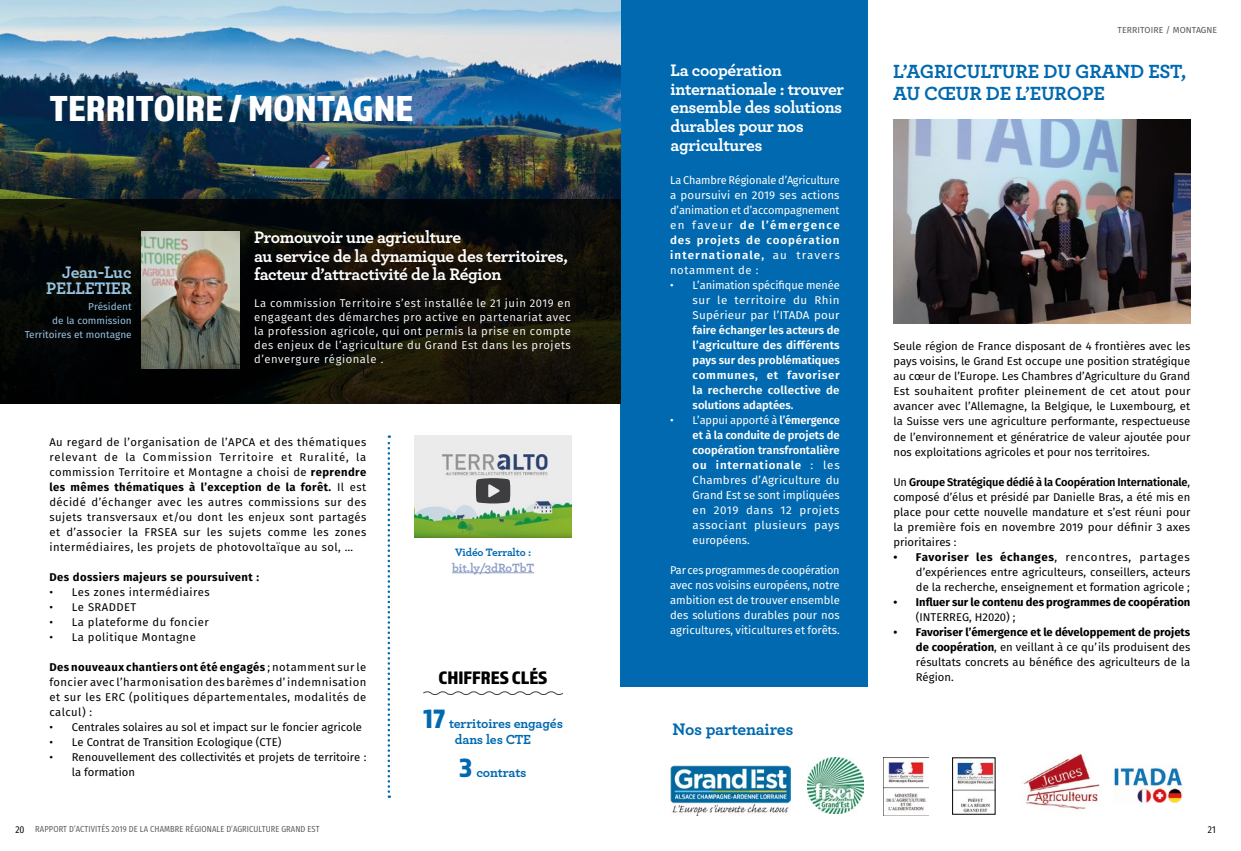
<style>
.page{position:relative;width:1241px;height:851px;background:#fff}
.page>*{position:absolute;margin:0;border:0;box-sizing:border-box;transform-origin:0 0}
.t1{font:37.5px "Almaq Refined";color:#fff}
.t2{font:700 20px/22.5px "Archer";letter-spacing:-.01em;color:#0169b0}
.t3{font:18.75px "Almaq Refined";color:#000}
.t4{font:700 17.5px/18.8px "Archer";letter-spacing:-.02em;color:#fff}
.t5{font:700 17.5px/16.2px "Archer";letter-spacing:-.01em;color:#97c2df;text-align:right}
.t6{font:700 17.5px "Archer";letter-spacing:-.01em;color:#0169b0}
.t7{font:700 13.75px/16.5px "Archer";letter-spacing:-.01em;color:#0169b0;text-align:center}
.t8{font:700 12.5px "Archer";letter-spacing:-.01em;color:#8e9fc6}
.t9{font:11.25px/15px "Fira Sans";color:#000;text-align:justify}
.t10{font:11.25px/15px "Fira Sans";letter-spacing:.01em;color:#fff;text-align:justify}
.t11{font:11.25px/13.8px "Fira Sans";letter-spacing:.05em;color:#fff;text-align:justify}
.t12{font:600 11.25px/15px "Fira Sans";letter-spacing:.02em;color:#fff;text-align:justify}
.t13{font:11.25px "Fira Sans";letter-spacing:.04em;color:#000}
.t14{font:700 11.25px "Fira Sans";color:#000}
.t15{font:700 11.25px "Fira Sans";letter-spacing:.04em;color:#000}
.t16{font:700 11.25px "Archer";letter-spacing:-.01em;color:#0169b0}
.t17{font:10px/13.8px "Fira Sans";color:#97c2df;text-align:right}
.t18{font:10px "Fira Sans Condensed";color:#000}
.t19{font:8.75px "Fira Sans Condensed";letter-spacing:.01em;color:#58585a}
.t20{font:8.75px "Fira Sans";letter-spacing:.01em;color:#58585a}
.s1{font-weight:700}
.s2{font-family:"Almaq Refined";font-weight:400;font-size:27.5px}
.s3{font-weight:600}
.s4{font-size:10px;color:#000}
</style>
<div class="page">
<img style="left:893px;top:119px;width:296px;height:205px">
<div style="left:620px;top:0;width:247px;height:686px;background:#0169b0"></div>
<img style="left:883px;top:757px;width:45px;height:57px">
<img style="left:807px;top:757px;width:56px;height:56px">
<img style="left:670px;top:765px;width:120px;height:50px">
<img style="left:1114px;top:767px;width:67px;height:35px">
<img style="left:954px;top:762px;width:39px;height:50px">
<img style="left:1023px;top:754px;width:77px;height:56px">
<img style="left:0;top:0;width:620px;height:199px">
<svg style="left:0;top:199px;width:620px;height:204px;background:#0b0b07"></svg>
<img style="left:142px;top:231px;width:98px;height:138px">
<hr style="left:452px;top:572px;width:82px;height:1px;background:#8e9fc6">
<img style="left:414px;top:435px;width:157px;height:102px">
<svg style="left:475px;top:477px;width:35px;height:26px"></svg>
<svg style="left:387px;top:435px;width:3px;height:362px"></svg>
<svg style="left:423px;top:691px;width:140px;height:4px"></svg>
<h1 class="t1" style="left:49px;top:86px;width:365px">TERRITOIRE / MONTAGNE</h1>
<h3 class="t5" style="left:46px;top:262px;width:87px">Jean-Luc<br>PELLETIER</h3>
<p class="t17" style="left:25px;top:299px;width:108px">Président<br>de la commission<br>Territoires et montagne</p>
<h3 class="t4" style="left:254px;top:226px;width:315px">Promouvoir une agriculture<br>au service de la dynamique des territoires, facteur d’attractivité de la Région</h3>
<p class="t11" style="left:254px;top:296px;width:318px">La commission Territoire s’est installée le 21 juin 2019 en engageant des démarches pro active en partenariat avec la profession agricole, qui ont permis la prise en compte des enjeux de l’agriculture du Grand Est dans les projets d’envergure régionale .</p>
<p class="t9" style="left:49px;top:434px;width:318px">Au regard de l’organisation de l’APCA et des thématiques relevant de la Commission Territoire et Ruralité, la commission Territoire et Montagne a choisi de <span class="s1">reprendre les mêmes thématiques à l’exception de la forêt.</span> Il est décidé d’échanger avec les autres commissions sur des sujets transversaux et/ou dont les enjeux sont partagés et d’associer la FRSEA sur les sujets comme les zones intermédiaires, les projets de photovoltaïque au sol, …</p>
<p class="t15" style="left:49px;top:567px;width:211px">Des dossiers majeurs se poursuivent :</p>
<p class="t13" style="left:49px;top:583px;width:162px">• Les zones intermédiaires</p>
<p class="t13" style="left:49px;top:598px;width:89px">• Le SRADDET</p>
<p class="t13" style="left:49px;top:613px;width:161px">• La plateforme du foncier</p>
<p class="t13" style="left:49px;top:628px;width:148px">• La politique Montagne</p>
<p class="t9" style="left:49px;top:659px;width:318px"><span class="s1">Des nouveaux chantiers ont été engagés</span> ; notamment sur le foncier avec l’harmonisation des barèmes d’indemnisation et sur les ERC (politiques départementales, modalités de calcul) :</p>
<p class="t9" style="left:49px;top:719px;width:314px">• Centrales solaires au sol et impact sur le foncier agricole</p>
<p class="t9" style="left:49px;top:734px;width:234px">• Le Contrat de Transition Ecologique (CTE)</p>
<p class="t9" style="left:72px;top:749px;width:296px;text-indent:-22px">• Renouvellement des collectivités et projets de territoire : la formation</p>
<p class="t16" style="left:455px;top:543px;width:78px">Vidéo Terralto :</p>
<p class="t8" style="left:452px;top:557px;width:84px">bit.ly/3dRoTbT</p>
<h3 class="t3" style="left:438px;top:666px;width:111px">CHIFFRES CLÉS</h3>
<p class="t7" style="left:423px;top:714px;width:141px"><span class="s2">17</span> territoires engagés dans les CTE</p>
<p class="t7" style="left:459px;top:763px;width:68px"><span class="s2">3</span> contrats</p>
<h3 class="t4" style="left:670px;top:59px;width:175px">La coopération internationale : trouver ensemble des solutions durables pour nos agricultures</h3>
<p class="t10" style="left:670px;top:172px;width:171px">La Chambre Régionale d’Agriculture a poursuivi en 2019 ses actions d’animation et d’accompagnement en faveur <span class="s3">de l’émergence des projets de coopération internationale,</span> au travers notamment de :</p>
<p class="t10" style="left:692px;top:277px;width:149px;text-indent:-22px">• L’animation spécifique menée sur le territoire du Rhin Supérieur par l’ITADA pour</p>
<p class="t12" style="left:692px;top:322px;width:149px">faire échanger les acteurs de l’agriculture des différents pays sur des problématiques communes, et favoriser la recherche collective de solutions adaptées.</p>
<p class="t10" style="left:692px;top:412px;width:149px;text-indent:-22px">• L’appui apporté à <span class="s3">l’émergence et à la conduite de projets de coopération transfrontalière ou internationale</span> : les Chambres d’Agriculture du Grand Est se sont impliquées en 2019 dans 12 projets associant plusieurs pays européens.</p>
<p class="t10" style="left:670px;top:562px;width:171px">Par ces programmes de coopération avec nos voisins européens, notre ambition est de trouver ensemble des solutions durables pour nos agricultures, viticultures et forêts.</p>
<h3 class="t6" style="left:672px;top:714px;width:123px">Nos partenaires</h3>
<p class="t20" style="left:1117px;top:23px;width:101px">TERRITOIRE / MONTAGNE</p>
<h2 class="t2" style="left:893px;top:59px;width:294px">L’AGRICULTURE DU GRAND EST,<br>AU CŒUR DE L’EUROPE</h2>
<p class="t9" style="left:893px;top:338px;width:298px">Seule région de France disposant de 4 frontières avec les pays voisins, le Grand Est occupe une position stratégique au cœur de l’Europe. Les Chambres d’Agriculture du Grand Est souhaitent profiter pleinement de cet atout pour avancer avec l’Allemagne, la Belgique, le Luxembourg, et la Suisse vers une agriculture performante, respectueuse de l’environnement et génératrice de valeur ajoutée pour nos exploitations agricoles et pour nos territoires.</p>
<p class="t9" style="left:893px;top:473px;width:298px">Un <span class="s3">Groupe Stratégique dédié à la Coopération Internationale</span>, composé d’élus et présidé par Danielle Bras, a été mis en place pour cette nouvelle mandature et s’est réuni pour la première fois en novembre 2019 pour définir 3 axes prioritaires :</p>
<p class="t9" style="left:915px;top:548px;width:276px;text-indent:-22px"><span class="s1">• Favoriser les échanges</span>, rencontres, partages d’expériences entre agriculteurs, conseillers, acteurs de la recherche, enseignement et formation agricole ;</p>
<p class="t14" style="left:893px;top:592px;width:298px">• Influer sur le contenu des programmes de coopération</p>
<p class="t9" style="left:915px;top:608px;width:101px">(INTERREG, H2020) ;</p>
<p class="t9" style="left:915px;top:623px;width:276px;text-indent:-22px"><span class="s1">• Favoriser l’émergence et le développement de projets de coopération</span>, en veillant à ce qu’ils produisent des résultats concrets au bénéfice des agriculteurs de la Région.</p>
<p class="t19" style="left:15px;top:821px;width:306px"><span class="s4">20</span> RAPPORT D’ACTIVITÉS 2019 DE LA CHAMBRE RÉGIONALE D’AGRICULTURE GRAND EST</p>
<p class="t18" style="left:1207px;top:819px;width:9px">21</p>
</div>
